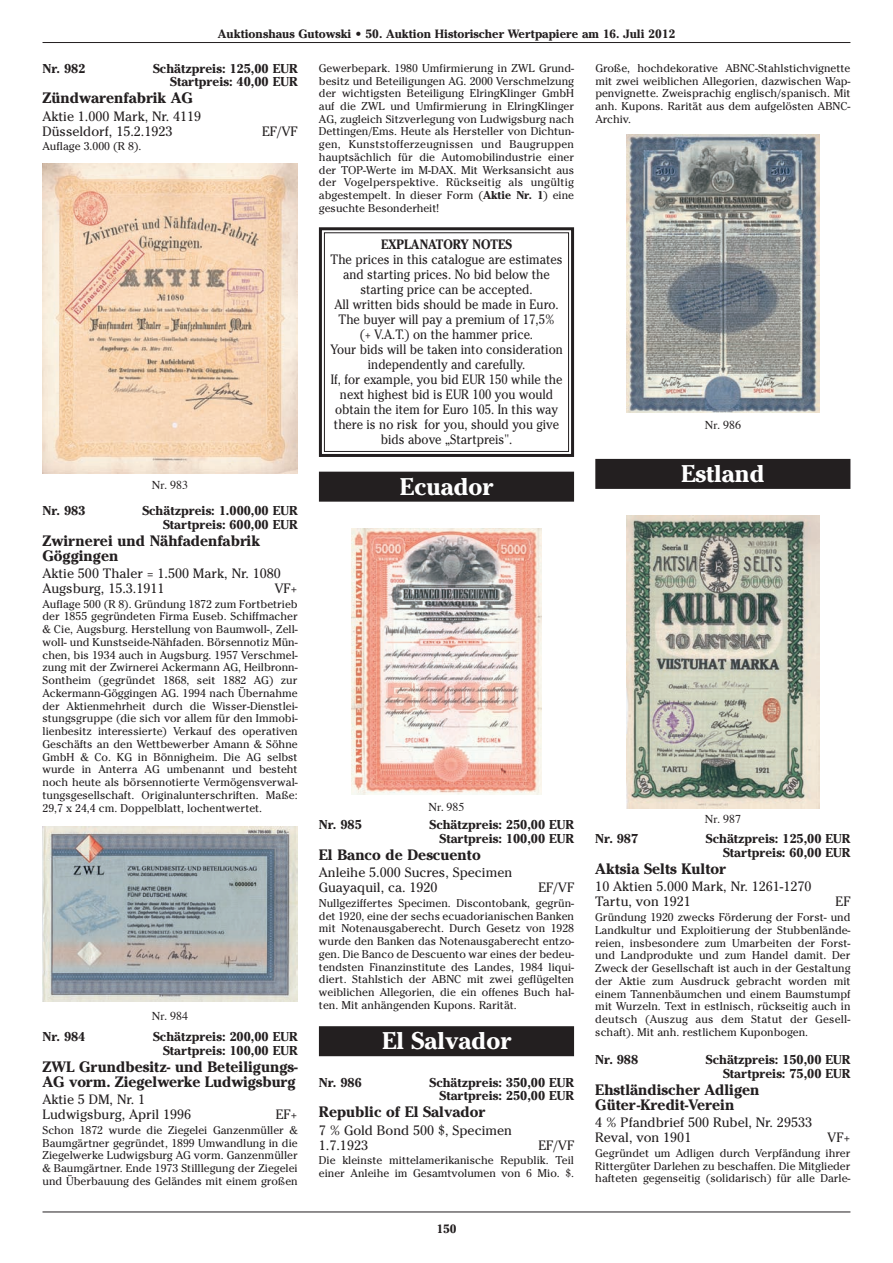
<style>
.page{position:relative;width:893px;height:1263px;background:#fff}
.page>*{position:absolute;margin:0;border:0;box-sizing:border-box;transform-origin:0 0}
.t1{font:700 24px "Cheltenham";color:#fff}
.t2{font:700 15px/15px "Cheltenham";color:#231f20}
.t3{font:13.5px/15px "Cheltenham";color:#231f20;text-align:center;scale:.9 1}
.t4{font:13.5px/15px "Cheltenham";color:#231f20}
.t5{font:700 13.5px "Cheltenham";color:#231f20;scale:.9 1}
.t6{font:700 12.75px/13.5px "Cheltenham";color:#231f20;text-align:right}
.t7{font:700 12px "Cheltenham";color:#231f20}
.t8{font:12px "Times";color:#231f20}
.t9{font:11.25px/12.8px "Cheltenham";color:#231f20;text-align:justify}
.s1{font-weight:700}
</style>
<div class="page">
<div style="left:319px;top:472px;width:255px;height:30px;background:#231f20"></div>
<div style="left:319px;top:1026px;width:255px;height:30px;background:#231f20"></div>
<div style="left:595px;top:459px;width:255px;height:30px;background:#231f20"></div>
<hr style="left:43px;top:42px;width:807px;height:1px;background:#231f20">
<hr style="left:43px;top:1211px;width:807px;height:1px;background:#231f20">
<img style="left:43px;top:163px;width:255px;height:310px">
<img style="left:43px;top:826px;width:255px;height:175px">
<div style="left:319px;top:227px;width:255px;height:230px;border:3px solid #231f20"></div>
<div style="left:324px;top:232px;width:245px;height:220px;border:1px solid #231f20"></div>
<img style="left:351px;top:528px;width:191px;height:267px">
<img style="left:626px;top:134px;width:194px;height:278px">
<img style="left:626px;top:515px;width:194px;height:293px">
<p class="t7" style="left:218px;top:30px;width:459px">Auktionshaus Gutowski • 50. Auktion Historischer Wertpapiere am 16. Juli 2012</p>
<p class="t6" style="left:43px;top:63px;width:44px">Nr. 982</p>
<p class="t6" style="left:153px;top:63px;width:146px">Schätzpreis: 125,00 EUR<br>Startpreis: 40,00 EUR</p>
<h2 class="t2" style="left:43px;top:92px;width:152px">Zündwarenfabrik AG</h2>
<p class="t4" style="left:43px;top:108px;width:160px">Aktie 1.000 Mark, Nr. 4119<br>Düsseldorf, 15.2.1923</p>
<p class="t4" style="left:262px;top:123px;width:37px">EF/VF</p>
<p class="t9" style="left:43px;top:140px;width:100px">Auflage 3.000 (R 8).</p>
<p class="t8" style="left:152px;top:480px;width:38px">Nr. 983</p>
<p class="t6" style="left:43px;top:505px;width:44px">Nr. 983</p>
<p class="t6" style="left:142px;top:505px;width:157px">Schätzpreis: 1.000,00 EUR<br>Startpreis: 600,00 EUR</p>
<h2 class="t2" style="left:43px;top:534px;width:219px">Zwirnerei und Nähfadenfabrik<br>Göggingen</h2>
<p class="t4" style="left:43px;top:566px;width:240px">Aktie 500 Thaler = 1.500 Mark, Nr. 1080<br>Augsburg, 15.3.1911</p>
<p class="t4" style="left:275px;top:581px;width:24px">VF+</p>
<p class="t9" style="left:43px;top:597px;width:257px">Auflage 500 (R 8). Gründung 1872 zum Fortbetrieb der 1855 gegründeten Firma Euseb. Schiffmacher &amp; Cie, Augsburg. Herstellung von Baumwoll-, Zell&shy;woll- und Kunstseide-Nähfaden. Börsennotiz Mün&shy;chen, bis 1934 auch in Augsburg. 1957 Verschmel&shy;zung mit der Zwirnerei Ackermann AG, Heilbronn-Sontheim (gegründet 1868, seit 1882 AG) zur Ackermann-Göggingen AG. 1994 nach Übernahme der Aktienmehrheit durch die Wisser-Dienstlei&shy;stungsgruppe (die sich vor allem für den Immobi&shy;lienbesitz interessierte) Verkauf des operativen Geschäfts an den Wettbewerber Amann &amp; Söhne GmbH &amp; Co. KG in Bönnigheim. Die AG selbst wurde in Anterra AG umbenannt und besteht noch heute als börsennotierte Vermögensverwal&shy;tungsgesellschaft. Originalunterschriften. Maße:<br>29,7 x 24,4 cm. Doppelblatt, lochentwertet.</p>
<p class="t8" style="left:152px;top:1011px;width:38px">Nr. 984</p>
<p class="t6" style="left:43px;top:1031px;width:44px">Nr. 984</p>
<p class="t6" style="left:153px;top:1031px;width:146px">Schätzpreis: 200,00 EUR<br>Startpreis: 100,00 EUR</p>
<h2 class="t2" style="left:43px;top:1061px;width:257px">ZWL Grundbesitz- und Beteiligungs-<br>AG vorm. Ziegelwerke Ludwigsburg</h2>
<p class="t4" style="left:43px;top:1092px;width:150px">Aktie 5 DM, Nr. 1<br>Ludwigsburg, April 1996</p>
<p class="t4" style="left:276px;top:1107px;width:23px">EF+</p>
<p class="t9" style="left:43px;top:1123px;width:257px">Schon 1872 wurde die Ziegelei Ganzenmüller &amp; Baumgärtner gegründet, 1899 Umwandlung in die Ziegelwerke Ludwigsburg AG vorm. Ganzenmüller &amp; Baumgärtner. Ende 1973 Stilllegung der Ziegelei und Überbauung des Geländes mit einem großen</p>
<p class="t9" style="left:319px;top:61px;width:257px">Gewerbepark. 1980 Umfirmierung in ZWL Grund&shy;besitz und Beteiligungen AG. 2000 Verschmelzung der wichtigsten Beteiligung ElringKlinger GmbH auf die ZWL und Umfirmierung in ElringKlinger AG, zugleich Sitzverlegung von Ludwigsburg nach Dettingen/Ems. Heute als Hersteller von Dichtun&shy;gen, Kunststofferzeugnissen und Baugruppen hauptsächlich für die Automobilindustrie einer der TOP-Werte im M-DAX. Mit Werksansicht aus der Vogelperspektive. Rückseitig als ungültig abgestempelt. In dieser Form (<span class="s1">Aktie Nr. 1</span>) eine gesuchte Besonderheit!</p>
<p class="t5" style="left:381px;top:240px;width:147px">EXPLANATORY NOTES</p>
<p class="t3" style="left:330px;top:252px;width:260px">The prices in this catalogue are estimates and starting prices. No bid below the starting price can be accepted.<br>All written bids should be made in Euro.<br>The buyer will pay a premium of 17,5%<br>(+ V.A.T.) on the hammer price.<br>Your bids will be taken into consideration independently and carefully.<br>If, for example, you bid EUR 150 while the next highest bid is EUR 100 you would obtain the item for Euro 105. In this way there is no risk for you, should you give bids above „Startpreis".</p>
<h1 class="t1" style="left:400px;top:478px;width:95px">Ecuador</h1>
<p class="t8" style="left:428px;top:801px;width:38px">Nr. 985</p>
<p class="t6" style="left:319px;top:819px;width:44px">Nr. 985</p>
<p class="t6" style="left:429px;top:819px;width:146px">Schätzpreis: 250,00 EUR<br>Startpreis: 100,00 EUR</p>
<h2 class="t2" style="left:319px;top:849px;width:163px">El Banco de Descuento</h2>
<p class="t4" style="left:319px;top:865px;width:195px">Anleihe 5.000 Sucres, Specimen<br>Guayaquil, ca. 1920</p>
<p class="t4" style="left:538px;top:880px;width:37px">EF/VF</p>
<p class="t9" style="left:319px;top:897px;width:257px">Nullgeziffertes Specimen. Discontobank, gegrün&shy;det 1920, eine der sechs ecuadorianischen Banken mit Notenausgaberecht. Durch Gesetz von 1928 wurde den Banken das Notenausgaberecht entzo&shy;gen. Die Banco de Descuento war eines der bedeu&shy;tendsten Finanzinstitute des Landes, 1984 liqui&shy;diert. Stahlstich der ABNC mit zwei geflügelten weiblichen Allegorien, die ein offenes Buch hal&shy;ten. Mit anhängenden Kupons. Rarität.</p>
<h1 class="t1" style="left:382px;top:1032px;width:130px">El Salvador</h1>
<p class="t6" style="left:319px;top:1077px;width:44px">Nr. 986</p>
<p class="t6" style="left:429px;top:1077px;width:146px">Schätzpreis: 350,00 EUR<br>Startpreis: 250,00 EUR</p>
<h2 class="t2" style="left:319px;top:1106px;width:168px">Republic of El Salvador</h2>
<p class="t4" style="left:319px;top:1122px;width:194px">7 % Gold Bond 500 $, Specimen<br>1.7.1923</p>
<p class="t4" style="left:538px;top:1137px;width:37px">EF/VF</p>
<p class="t9" style="left:319px;top:1154px;width:257px">Die kleinste mittelamerikanische Republik. Teil einer Anleihe im Gesamtvolumen von 6 Mio. $.</p>
<p class="t7" style="left:436px;top:1225px;width:22px">150</p>
<p class="t9" style="left:595px;top:62px;width:257px">Große, hochdekorative ABNC-Stahlstichvignette mit zwei weiblichen Allegorien, dazwischen Wap&shy;penvignette. Zweisprachig englisch/spanisch. Mit anh. Kupons. Rarität aus dem aufgelösten ABNC-Archiv.</p>
<p class="t8" style="left:705px;top:420px;width:38px">Nr. 986</p>
<h1 class="t1" style="left:681px;top:465px;width:85px">Estland</h1>
<p class="t8" style="left:705px;top:814px;width:38px">Nr. 987</p>
<p class="t6" style="left:595px;top:834px;width:44px">Nr. 987</p>
<p class="t6" style="left:706px;top:834px;width:146px">Schätzpreis: 125,00 EUR<br>Startpreis: 60,00 EUR</p>
<h2 class="t2" style="left:595px;top:863px;width:132px">Aktsia Selts Kultor</h2>
<p class="t4" style="left:595px;top:879px;width:218px">10 Aktien 5.000 Mark, Nr. 1261-1270<br>Tartu, von 1921</p>
<p class="t4" style="left:836px;top:894px;width:16px">EF</p>
<p class="t9" style="left:595px;top:911px;width:257px">Gründung 1920 zwecks Förderung der Forst- und Landkultur und Exploitierung der Stubbenlände&shy;reien, insbesondere zum Umarbeiten der Forst&shy;und Landprodukte und zum Handel damit. Der Zweck der Gesellschaft ist auch in der Gestaltung der Aktie zum Ausdruck gebracht worden mit einem Tannenbäumchen und einem Baumstumpf mit Wurzeln. Text in estlnisch, rückseitig auch in deutsch (Auszug aus dem Statut der Gesell&shy;schaft). Mit anh. restlichem Kuponbogen.</p>
<p class="t6" style="left:595px;top:1054px;width:44px">Nr. 988</p>
<p class="t6" style="left:706px;top:1054px;width:146px">Schätzpreis: 150,00 EUR<br>Startpreis: 75,00 EUR</p>
<h2 class="t2" style="left:595px;top:1084px;width:166px">Ehstländischer Adligen<br>Güter-Kredit-Verein</h2>
<p class="t4" style="left:595px;top:1115px;width:218px">4 % Pfandbrief 500 Rubel, Nr. 29533<br>Reval, von 1901</p>
<p class="t4" style="left:827px;top:1130px;width:24px">VF+</p>
<p class="t9" style="left:595px;top:1147px;width:257px">Gegründet um Adligen durch Verpfändung ihrer Rittergüter Darlehen zu beschaffen. Die Mitglieder hafteten gegenseitig (solidarisch) für alle Darle-</p>
</div>
